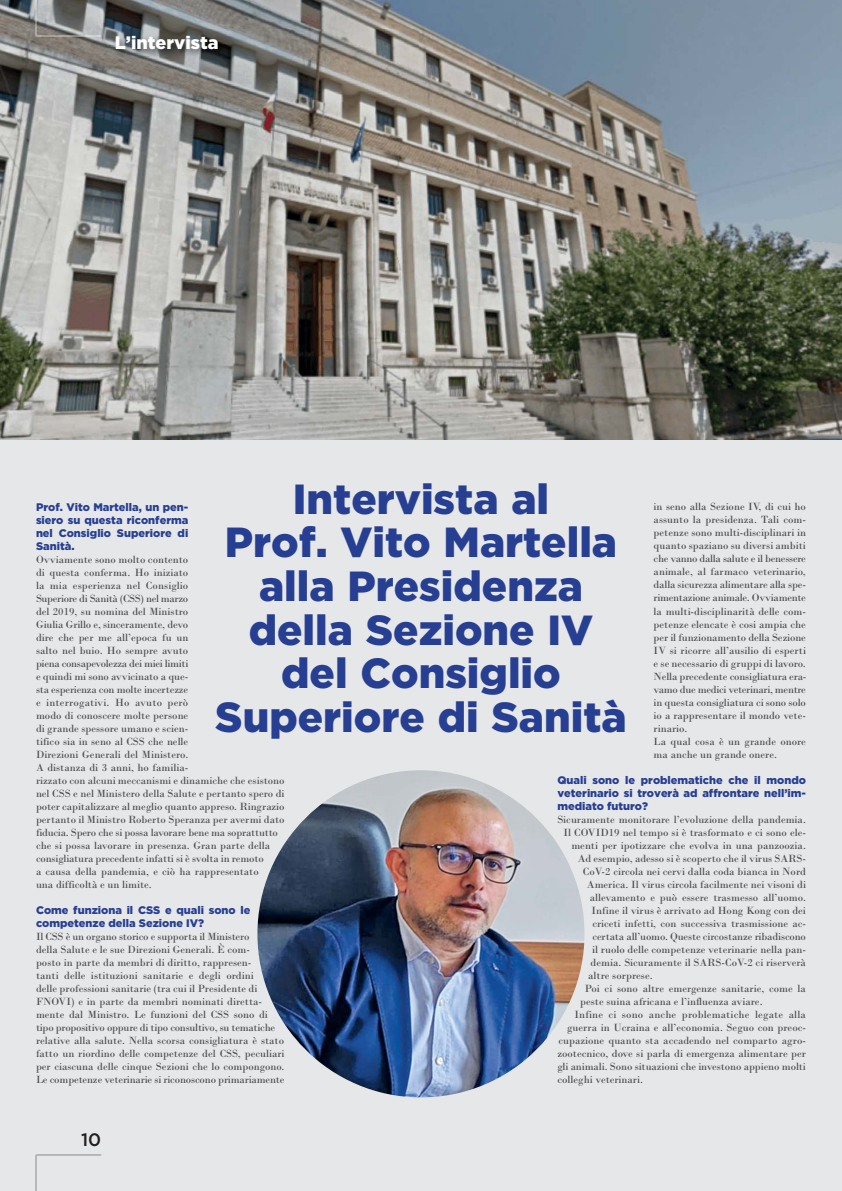
<style>
.page{position:relative;width:842px;height:1191px;background:#e6e7e8}
.page>*{position:absolute;margin:0;border:0;box-sizing:border-box;transform-origin:0 0}
.t1{font:900 42px/43.6px "Gotham";color:#273f93;text-align:center}
.t2{font:900 18px "Gotham";color:#fff}
.t3{font:500 18px "Gotham";color:#231f20}
.t4{font:11px/13px "Bodoni";color:#4c4c4e}
.t5{font:900 11px/13px "Gotham";color:#273f93;text-align:justify}
</style>
<div class="page">
<img style="left:0;top:0;width:842px;height:439px">
<img style="left:109px;top:30px;width:309px;height:72px">
<svg style="left:36px;top:1154px;width:66px;height:37px"></svg>
<svg style="left:36px;top:0;width:66px;height:37px;background:#8b8d8b"></svg>
<img style="left:257px;top:770px;width:327px;height:327px;border-radius:50%">
<h2 class="t2" style="left:115px;top:36px;width:105px">L’intervista</h2>
<h1 class="t1" style="left:215px;top:480px;width:413px">Intervista al<br>Prof. Vito Martella alla Presidenza della Sezione IV del Consiglio<br>Superiore di Sanità</h1>
<p class="t4" style="left:654px;top:502px;width:154px">in seno alla Sezione IV, di cui ho assunto la presidenza. Tali com&shy;petenze sono multi-disciplinari in quanto spaziano su diversi ambiti che vanno dalla salute e il benessere animale, al farmaco veterinario, dalla sicurezza alimentare alla spe&shy;rimentazione animale. Ovviamente la multi-disciplinarità delle com&shy;petenze elencate è cosi ampia che per il funzionamento della Sezione IV si ricorre all’ausilio di esperti e se necessario di gruppi di lavoro.<br>Nella precedente consigliatura era&shy;vamo due medici veterinari, mentre in questa consigliatura ci sono solo io a rappresentare il mondo vete&shy;rinario.<br>La qual cosa è un grande onore ma anche un grande onere.</p>
<p class="t5" style="left:557px;top:774px;width:250px">Quali sono le problematiche che il mondo veterinario si troverà ad affrontare nell’im&shy;mediato futuro?</p>
<p class="t4" style="left:557px;top:814px;width:250px">Sicuramente monitorare l’evoluzione della pandemia.</p>
<p class="t4" style="left:563px;top:827px;width:244px">Il COVID19 nel tempo si è trasformato e ci sono ele-</p>
<p class="t4" style="left:571px;top:840px;width:236px">menti per ipotizzare che evolva in una panzoozia.</p>
<p class="t4" style="left:578px;top:853px;width:230px">Ad esempio, adesso si è scoperto che il virus SARS-</p>
<p class="t4" style="left:583px;top:866px;width:225px">CoV-2 circola nei cervi dalla coda bianca in Nord</p>
<p class="t4" style="left:587px;top:879px;width:221px">America. Il virus circola facilmente nei visoni di</p>
<p class="t4" style="left:590px;top:892px;width:218px">allevamento e può essere trasmesso all’uomo.</p>
<p class="t4" style="left:591px;top:905px;width:216px">Infine il virus è arrivato ad Hong Kong con dei</p>
<p class="t4" style="left:592px;top:918px;width:215px">criceti infetti, con successiva trasmissione ac-</p>
<p class="t4" style="left:592px;top:931px;width:215px">certata all’uomo. Queste circostanze ribadiscono</p>
<p class="t4" style="left:592px;top:944px;width:215px">il ruolo delle competenze veterinarie nella pan-</p>
<p class="t4" style="left:591px;top:957px;width:217px">demia. Sicuramente il SARS-CoV-2 ci riserverà</p>
<p class="t4" style="left:588px;top:970px;width:66px">altre sorprese.</p>
<p class="t4" style="left:585px;top:983px;width:223px">Poi ci sono altre emergenze sanitarie, come la</p>
<p class="t4" style="left:580px;top:996px;width:184px">peste suina africana e l’influenza aviare.</p>
<p class="t4" style="left:574px;top:1009px;width:233px">Infine ci sono anche problematiche legate alla</p>
<p class="t4" style="left:567px;top:1022px;width:240px">guerra in Ucraina e all’economia. Seguo con preoc-</p>
<p class="t4" style="left:558px;top:1035px;width:249px">cupazione quanto sta accadendo nel comparto agro-</p>
<p class="t4" style="left:557px;top:1048px;width:250px">zootecnico, dove si parla di emergenza alimentare per</p>
<p class="t4" style="left:557px;top:1061px;width:250px">gli animali. Sono situazioni che investono appieno molti</p>
<p class="t4" style="left:557px;top:1074px;width:87px">colleghi veterinari.</p>
<p class="t5" style="left:36px;top:501px;width:154px">Prof. Vito Martella, un pen&shy;siero su questa riconferma nel Consiglio Superiore di Sanità.</p>
<p class="t4" style="left:36px;top:554px;width:250px">Ovviamente sono molto contento<br>di questa conferma. Ho iniziato<br>la mia esperienza nel Consiglio<br>Superiore di Sanità (CSS) nel marzo<br>del 2019, su nomina del Ministro<br>Giulia Grillo e, sinceramente, devo<br>dire che per me all’epoca fu un<br>salto nel buio. Ho sempre avuto<br>piena consapevolezza dei miei limiti<br>e quindi mi sono avvicinato a que-<br>sta esperienza con molte incertezze<br>e interrogativi. Ho avuto però<br>modo di conoscere molte persone<br>di grande spessore umano e scien-<br>tifico sia in seno al CSS che nelle<br>Direzioni Generali del Ministero.<br>A distanza di 3 anni, ho familia-<br>rizzato con alcuni meccanismi e dinamiche che esistono nel CSS e nel Ministero della Salute e pertanto spero di poter capitalizzare al meglio quanto appreso. Ringrazio pertanto il Ministro Roberto Speranza per avermi dato fiducia. Spero che si possa lavorare bene ma soprattutto che si possa lavorare in presenza. Gran parte della consigliatura precedente infatti si è svolta in remoto<br>a causa della pandemia, e ciò ha rappresentato<br>una difficoltà e un limite.</p>
<p class="t5" style="left:36px;top:904px;width:216px">Come funziona il CSS e quali sono le competenze della Sezione IV?</p>
<p class="t4" style="left:36px;top:931px;width:250px">Il CSS è un organo storico e supporta il Ministero<br>della Salute e le sue Direzioni Generali. È com-<br>posto in parte da membri di diritto, rappresen-<br>tanti delle istituzioni sanitarie e degli ordini<br>delle professioni sanitarie (tra cui il Presidente di FNOVI) e in parte da membri nominati diretta&shy;mente dal Ministro. Le funzioni del CSS sono di tipo propositivo oppure di tipo consultivo, su tematiche relative alla salute. Nella scorsa consigliatura è stato fatto un riordino delle competenze del CSS, peculiari per ciascuna delle cinque Sezioni che lo compongono.<br>Le competenze veterinarie si riconoscono primariamente</p>
<h2 class="t3" style="left:81px;top:1133px;width:22px">10</h2>
</div>
